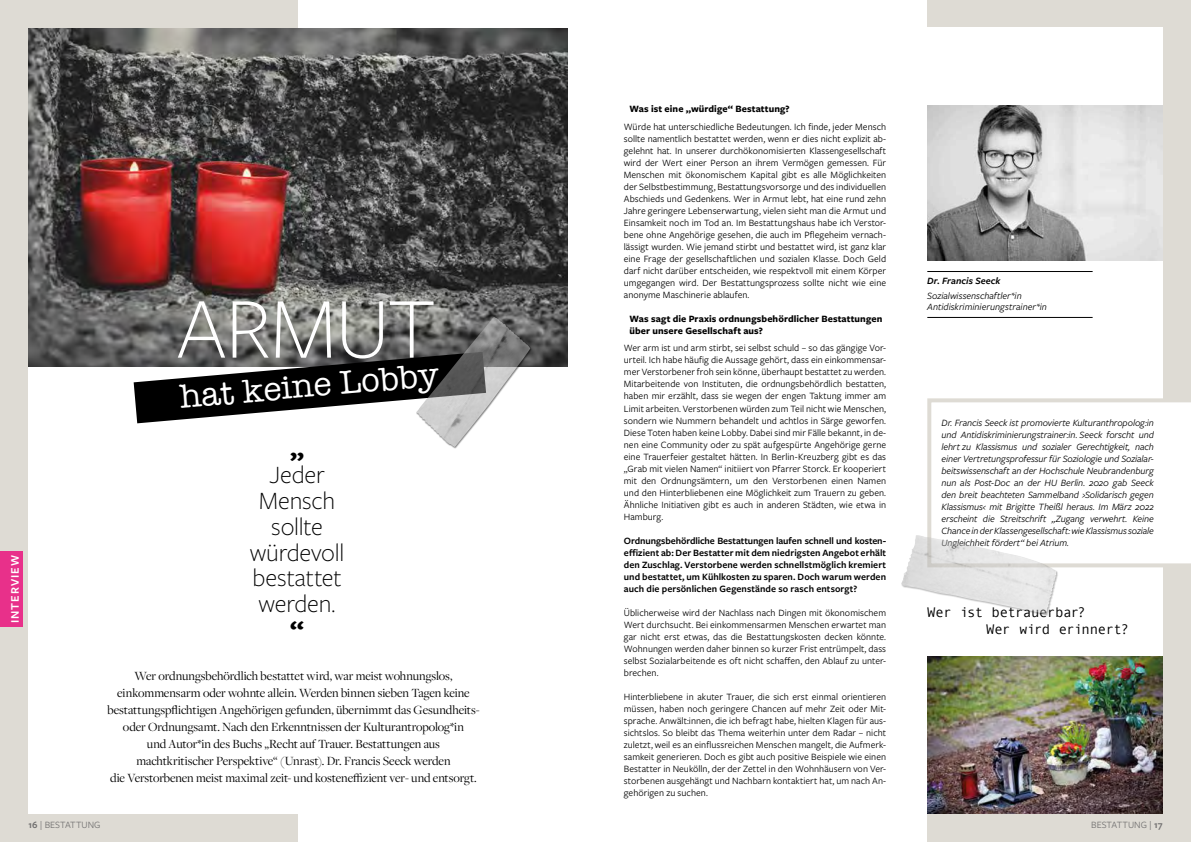
<style>
.page{position:relative;width:1191px;height:842px;background:#fff}
.page>*{position:absolute;margin:0;border:0;box-sizing:border-box;transform-origin:0 0}
.t1{font:300 90px "Freight Sans Pro";letter-spacing:-.02em;color:#fff}
.t2{font:34px "American Typewriter";color:#fff}
.t3{font:300 25.8px/25.8px "Freight Sans Pro";letter-spacing:-.01em;color:#000;text-align:center}
.t4{font:700 25.8px "Freight Sans Pro";color:#000}
.t5{font:14px/16.8px "Andale Mono";letter-spacing:-.045em;color:#000}
.t6{font:13px/17px "Freight Disp Pro";letter-spacing:-.01em;color:#000;text-align:center}
.t7{font:600 12px "Freight Sans Pro";letter-spacing:.08em;color:#fff}
.t8{font:10px/12px "Freight Sans Pro";letter-spacing:.005em;color:#000;text-align:justify}
.t9{font:italic 10px/12px "Freight Sans Pro";color:#000}
.t10{font:600 10px/12px "Freight Sans Pro";letter-spacing:.005em;color:#000;text-align:justify}
.t11{font:700 10px/12px "Freight Sans Pro";letter-spacing:.01em;color:#000}
.t12{font:10px "Freight Sans Pro";color:#706f6f}
.t13{font:italic 600 10px "Freight Sans Pro";letter-spacing:.005em;color:#000}
.s1{font-weight:600}
</style>
<div class="page">
<div style="left:927px;top:0;width:264px;height:842px;background:#dedbd4"></div>
<div style="left:900px;top:27px;width:262px;height:785px;background:#fff"></div>
<div style="left:0;top:0;width:298px;height:842px;background:#dedbd4"></div>
<div style="left:28px;top:28px;width:298px;height:786px;background:#fff"></div>
<img style="left:28px;top:28px;width:539px;height:339px">
<div style="left:0;top:551px;width:23px;height:76px;background:#e8308a"></div>
<img style="left:927px;top:105px;width:235px;height:155px">
<img style="left:927px;top:657px;width:235px;height:157px">
<hr style="left:927px;top:271px;width:165px;height:1px;background:#000">
<hr style="left:927px;top:317px;width:165px;height:1px;background:#000">
<svg style="left:927px;top:398px;width:264px;height:169px"></svg>
<svg style="left:134px;top:352px;width:282px;height:71px"></svg>
<div style="left:901px;top:535px;width:162px;height:102px;background:#fff"></div>
<img style="left:901px;top:535px;width:155px;height:79px">
<svg style="left:452px;top:317px;width:80px;height:132px"></svg>
<img style="left:416px;top:317px;width:114px;height:130px">
<p class="t7" style="left:7px;top:623px;width:69px;rotate:-90deg">INTERVIEW</p>
<h1 class="t1" style="left:175px;top:269px;width:262px">ARMUT</h1>
<h2 class="t2" style="left:177px;top:371px;width:261px;rotate:-5deg">hat keine Lobby</h2>
<h3 class="t4" style="left:290px;top:431px;width:15px">„</h3>
<h3 class="t3" style="left:250px;top:461px;width:96px">Jeder<br>Mensch sollte würdevoll bestattet werden.</h3>
<h3 class="t4" style="left:290px;top:612px;width:15px">“</h3>
<p class="t6" style="left:107px;top:667px;width:374px">Wer ordnungsbehördlich bestattet wird, war meist wohnungslos, einkommensarm oder wohnte allein. Werden binnen sieben Tagen keine bestattungspflichtigen Angehörigen gefunden, übernimmt das Gesundheits&shy;oder Ordnungsamt. Nach den Erkenntnissen der Kulturantropolog*in<br>und Autor*in des Buchs „Recht auf Trauer. Bestattungen aus machtkritischer Perspektive“ (Unrast). Dr. Francis Seeck werden<br>die Verstorbenen meist maximal zeit- und kosteneffizient ver- und entsorgt.</p>
<p class="t11" style="left:629px;top:102px;width:162px">Was ist eine „würdige“ Bestattung?</p>
<p class="t8" style="left:624px;top:120px;width:264px">Würde hat unterschiedliche Bedeutungen. Ich finde, jeder Mensch sollte namentlich bestattet werden, wenn er dies nicht explizit ab&shy;gelehnt hat. In unserer durchökonomisierten Klassengesellschaft wird der Wert einer Person an ihrem Vermögen gemessen. Für Menschen mit ökonomischem Kapital gibt es alle Möglichkeiten der Selbstbestimmung, Bestattungsvorsorge und des individuellen Abschieds und Gedenkens. Wer in Armut lebt, hat eine rund zehn Jahre geringere Lebenserwartung, vielen sieht man die Armut und Einsamkeit noch im Tod an. Im Bestattungshaus habe ich Verstor&shy;bene ohne Angehörige gesehen, die auch im Pflegeheim vernach&shy;lässigt wurden. Wie jemand stirbt und bestattet wird, ist ganz klar eine Frage der gesellschaftlichen und sozialen Klasse. Doch Geld darf nicht darüber entscheiden, wie respektvoll mit einem Körper umgegangen wird. Der Bestattungsprozess sollte nicht wie eine anonyme Maschinerie ablaufen.</p>
<p class="t11" style="left:629px;top:312px;width:254px">Was sagt die Praxis ordnungsbehördlicher Bestattungen über unsere Gesellschaft aus?</p>
<p class="t8" style="left:624px;top:342px;width:264px">Wer arm ist und arm stirbt, sei selbst schuld – so das gängige Vor&shy;urteil. Ich habe häufig die Aussage gehört, dass ein einkommensar&shy;mer Verstorbener froh sein könne, überhaupt bestattet zu werden.<br>Mitarbeitende von Instituten, die ordnungsbehördlich bestatten, haben mir erzählt, dass sie wegen der engen Taktung immer am Limit arbeiten. Verstorbenen würden zum Teil nicht wie Menschen, sondern wie Nummern behandelt und achtlos in Särge geworfen.<br>Diese Toten haben keine Lobby. Dabei sind mir Fälle bekannt, in de&shy;nen eine Community oder zu spät aufgespürte Angehörige gerne eine Trauerfeier gestaltet hätten. In Berlin-Kreuzberg gibt es das „Grab mit vielen Namen“ initiiert von Pfarrer Storck. Er kooperiert mit den Ordnungsämtern, um den Verstorbenen einen Namen und den Hinterbliebenen eine Möglichkeit zum Trauern zu geben.<br>Ähnliche Initiativen gibt es auch in anderen Städten, wie etwa in Hamburg.</p>
<p class="t10" style="left:624px;top:534px;width:264px">Ordnungsbehördliche Bestattungen laufen schnell und kosten&shy;effizient ab: Der Bestatter mit dem niedrigsten Angebot erhält den Zuschlag. Verstorbene werden schnellstmöglich kremiert und bestattet, um Kühlkosten zu sparen. Doch warum werden auch die persönlichen Gegenstände so rasch entsorgt?</p>
<p class="t8" style="left:624px;top:606px;width:264px">Üblicherweise wird der Nachlass nach Dingen mit ökonomischem Wert durchsucht. Bei einkommensarmen Menschen erwartet man gar nicht erst etwas, das die Bestattungskosten decken könnte.<br>Wohnungen werden daher binnen so kurzer Frist entrümpelt, dass selbst Sozialarbeitende es oft nicht schaffen, den Ablauf zu unter&shy;brechen.</p>
<p class="t8" style="left:624px;top:690px;width:264px">Hinterbliebene in akuter Trauer, die sich erst einmal orientieren müssen, haben noch geringere Chancen auf mehr Zeit oder Mit&shy;sprache. Anwält:innen, die ich befragt habe, hielten Klagen für aus&shy;sichtslos. So bleibt das Thema weiterhin unter dem Radar – nicht zuletzt, weil es an einflussreichen Menschen mangelt, die Aufmerk&shy;samkeit generieren. Doch es gibt auch positive Beispiele wie einen Bestatter in Neukölln, der der Zettel in den Wohnhäusern von Ver&shy;storbenen ausgehängt und Nachbarn kontaktiert hat, um nach An&shy;gehörigen zu suchen.</p>
<p class="t13" style="left:927px;top:274px;width:75px">Dr. Francis Seeck</p>
<p class="t9" style="left:927px;top:289px;width:121px;line-height:11.5px">Sozialwissenschaftler*in<br>Antidiskriminierungstrainer*in</p>
<p class="t9" style="left:941px;top:416px;width:214px;text-align:justify">Dr. Francis Seeck ist promovierte Kulturanthropolog:in und Antidiskriminierungstrainer:in. Seeck forscht und lehrt zu Klassismus und sozialer Gerechtigkeit, nach einer Vertretungsprofessur für Soziologie und Sozialar&shy;beitswissenschaft an der Hochschule Neubrandenburg nun als Post-Doc an der HU Berlin. 2020 gab Seeck den breit beachteten Sammelband ›Solidarisch gegen Klassismus‹ mit Brigitte Theißl heraus. Im März 2022 erscheint die Streitschrift „Zugang verwehrt. Keine Chance in der Klassengesellschaft: wie Klassismus soziale Ungleichheit fördert“ bei Atrium.</p>
<h3 class="t5" style="left:986px;top:603px;width:145px;text-indent:-59px">Wer ist betrauerbar?<br>Wer wird erinnert?</h3>
<p class="t12" style="left:28px;top:818px;width:74px"><span class="s1">16</span> | BESTATTUNG</p>
<p class="t12" style="left:1091px;top:818px;width:73px">BESTATTUNG | <span class="s1">17</span></p>
</div>
